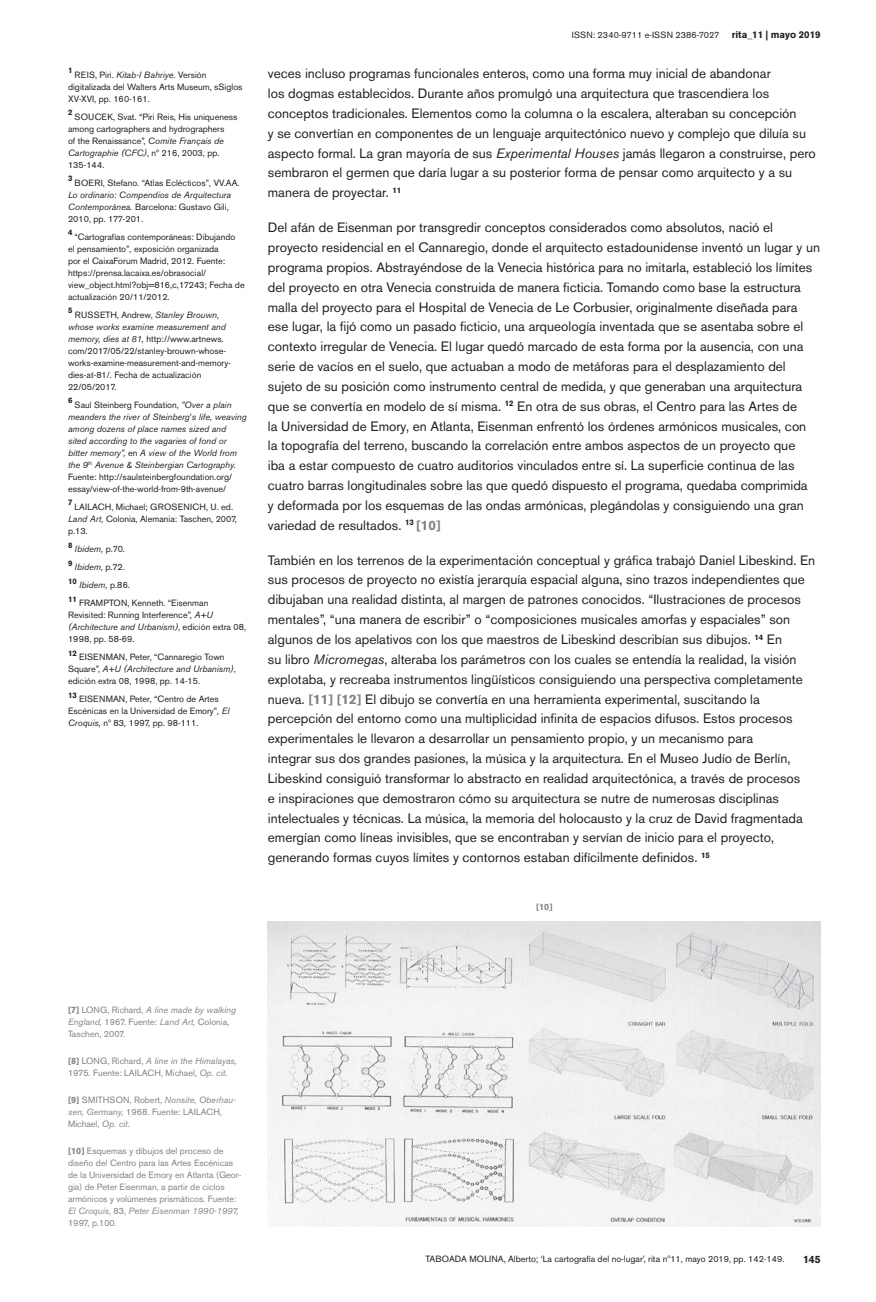
<style>
.page{position:relative;width:876px;height:1302px;background:#fff}
.page>*{position:absolute;margin:0;border:0;box-sizing:border-box;transform-origin:0 0}
.t1{font:13.5px/19.8px "Akzidenz Grotesk BE";color:#231f20}
.t2{font:700 10.5px "Akzidenz Grotesk BE";color:#231f20}
.t3{font:700 9.75px "Akzidenz Grotesk BE";color:#231f20}
.t4{font:9px/12px "Akzidenz Grotesk BE";color:#231f20}
.t5{font:9px/12px "Akzidenz Grotesk BE";color:#808285}
.t6{font:italic 9px/12px "Akzidenz Grotesk BE";color:#231f20}
.t7{font:9px "Akzidenz Grotesk BE";letter-spacing:.02em;color:#231f20}
.t8{font:700 9px "Akzidenz Grotesk BE";color:#808285}
.t9{font:700 7.8px "Akzidenz Grotesk BE";color:#231f20}
.s1{font-style:italic}
.s2{font-style:normal}
.s3{font-weight:700;color:#808285}
.s4{font-weight:700}
</style>
<div class="page">
<img style="left:268px;top:921px;width:553px;height:304px">
<p class="t9" style="left:68px;top:66px;width:6px">1</p>
<p class="t4" style="left:68px;top:69px;width:176px;text-indent:7px">REIS, Piri. <span class="s1">Kitab-I Bahriye.</span> Versión digitalizada del Walters Arts Museum, sSiglos<br>XV-XVI, pp. 160-161.</p>
<p class="t9" style="left:68px;top:108px;width:6px">2</p>
<p class="t4" style="left:68px;top:111px;width:171px;text-indent:7px">SOUCEK, Svat. “Piri Reis, His uniqueness among cartographers and hydrographers<br>of the Renaissance”, <span class="s1">Comite Français de Cartographie (CFC)</span>, nº 216, 2003, pp.<br>135-144.</p>
<p class="t9" style="left:68px;top:174px;width:6px">3</p>
<p class="t4" style="left:68px;top:177px;width:173px;text-indent:7px">BOERI, Stefano. “Atlas Eclécticos”<span class="s1">,</span> VV.AA.<br><span class="s1">Lo ordinario: Compendios de Arquitectura Contemporánea.</span> Barcelona: Gustavo Gili, 2010, pp. 177-201.</p>
<p class="t9" style="left:68px;top:228px;width:6px">4</p>
<p class="t4" style="left:68px;top:231px;width:178px;text-indent:7px">“Cartografías contemporáneas: Dibujando<br>el pensamiento”<span class="s1">,</span> exposición organizada<br>por el CaixaForum Madrid, 2012. Fuente: https://prensa.lacaixa.es/obrasocial/ view_object.html?obj=816,c,17243; Fecha de actualización 20/11/2012.</p>
<p class="t9" style="left:68px;top:306px;width:6px">5</p>
<p class="t4" style="left:68px;top:309px;width:164px;text-indent:7px">RUSSETH, Andrew, <span class="s1">Stanley Brouwn, whose works examine measurement and memory, dies at 81,</span> http://www.artnews. com/2017/05/22/stanley-brouwn-whose&shy;works-examine-measurement-and-memory&shy;dies-at-81/. Fecha de actualización 22/05/2017.</p>
<p class="t9" style="left:68px;top:396px;width:6px">6</p>
<p class="t6" style="left:68px;top:398px;width:180px;text-indent:7px"><span class="s2">Saul Steinberg Foundation,</span> ”Over a plain meanders the river of Steinberg<span class="s2">’</span>s life, weaving among dozens of place names sized and sited according to the vagaries of fond or bitter memory”, <span class="s2">en</span> A view of the World from the 9<sup>th</sup> Avenue &amp; Steinbergian Cartography.<br><span class="s2">Fuente: http://saulsteinbergfoundation.org/ essay/view-of-the-world-from-9th-avenue/</span></p>
<p class="t9" style="left:68px;top:498px;width:6px">7</p>
<p class="t4" style="left:68px;top:501px;width:170px;text-indent:7px">LAILACH, Michael; GROSENICH, U. ed.<br><span class="s1">Land Art,</span> Colonia, Alemania: Taschen, 2007, p.13.</p>
<p class="t9" style="left:68px;top:540px;width:6px">8</p>
<p class="t6" style="left:75px;top:542px;width:52px">Ibidem, <span class="s2">p.70.</span></p>
<p class="t9" style="left:68px;top:558px;width:6px">9</p>
<p class="t6" style="left:75px;top:560px;width:52px">Ibidem, <span class="s2">p.72.</span></p>
<p class="t9" style="left:68px;top:576px;width:10px">10</p>
<p class="t6" style="left:79px;top:578px;width:52px">Ibidem, <span class="s2">p.86.</span></p>
<p class="t9" style="left:68px;top:594px;width:10px">11</p>
<p class="t4" style="left:68px;top:597px;width:180px;text-indent:11px">FRAMPTON, Kenneth. “Eisenman Revisited: Running Interference”, <span class="s1">A+U (Architecture and Urbanism)</span>, edición extra 08, 1998, pp. 58-69.</p>
<p class="t9" style="left:68px;top:648px;width:10px">12</p>
<p class="t4" style="left:68px;top:651px;width:169px;text-indent:11px">EISENMAN, Peter, “Cannaregio Town<br>Square”, <span class="s1">A+U (Architecture and Urbanism)</span>, edición extra 08, 1998, pp. 14-15.</p>
<p class="t9" style="left:68px;top:690px;width:10px">13</p>
<p class="t4" style="left:68px;top:693px;width:163px;text-indent:11px">EISENMAN, Peter, “Centro de Artes<br>Escénicas en la Universidad de Emory”<span class="s1">, El<br>Croquis,</span> nº 83<span class="s1">,</span> 1997, pp. 98-111.</p>
<p class="t7" style="left:572px;top:29px;width:149px">ISSN: 2340-9711 e-ISSN 2386-7027</p>
<p class="t3" style="left:732px;top:29px;width:90px">rita_11 | mayo 2019</p>
<p class="t1" style="left:268px;top:64px;width:549px">veces incluso programas funcionales enteros, como una forma muy inicial de abandonar<br>los dogmas establecidos. Durante años promulgó una arquitectura que trascendiera los conceptos tradicionales. Elementos como la columna o la escalera, alteraban su concepción<br>y se convertían en componentes de un lenguaje arquitectónico nuevo y complejo que diluía su aspecto formal. La gran mayoría de sus <span class="s1">Experimental Houses</span> jamás llegaron a construirse, pero sembraron el germen que daría lugar a su posterior forma de pensar como arquitecto y a su manera de proyectar. <sup>11</sup></p>
<p class="t1" style="left:268px;top:217px;width:554px">Del afán de Eisenman por transgredir conceptos considerados como absolutos, nació el proyecto residencial en el Cannaregio, donde el arquitecto estadounidense inventó un lugar y un programa propios. Abstrayéndose de la Venecia histórica para no imitarla, estableció los límites del proyecto en otra Venecia construida de manera ficticia. Tomando como base la estructura malla del proyecto para el Hospital de Venecia de Le Corbusier, originalmente diseñada para ese lugar, la fijó como un pasado ficticio, una arqueología inventada que se asentaba sobre el contexto irregular de Venecia. El lugar quedó marcado de esta forma por la ausencia, con una serie de vacíos en el suelo, que actuaban a modo de metáforas para el desplazamiento del sujeto de su posición como instrumento central de medida, y que generaban una arquitectura que se convertía en modelo de sí misma. <sup>12</sup> En otra de sus obras, el Centro para las Artes de<br>la Universidad de Emory, en Atlanta, Eisenman enfrentó los órdenes armónicos musicales, con<br>la topografía del terreno, buscando la correlación entre ambos aspectos de un proyecto que<br>iba a estar compuesto de cuatro auditorios vinculados entre sí. La superficie continua de las cuatro barras longitudinales sobre las que quedó dispuesto el programa, quedaba comprimida<br>y deformada por los esquemas de las ondas armónicas, plegándolas y consiguiendo una gran variedad de resultados. <sup>13</sup> <span class="s3">[10]</span></p>
<p class="t1" style="left:268px;top:550px;width:549px">También en los terrenos de la experimentación conceptual y gráfica trabajó Daniel Libeskind. En sus procesos de proyecto no existía jerarquía espacial alguna, sino trazos independientes que dibujaban una realidad distinta, al margen de patrones conocidos. “Ilustraciones de procesos mentales”, “una manera de escribir” o “composiciones musicales amorfas y espaciales” son algunos de los apelativos con los que maestros de Libeskind describían sus dibujos. <sup>14</sup> En<br>su libro <span class="s1">Micromegas</span>, alteraba los parámetros con los cuales se entendía la realidad, la visión explotaba, y recreaba instrumentos lingüísticos consiguiendo una perspectiva completamente nueva. <span class="s3">[11] [12]</span> El dibujo se convertía en una herramienta experimental, suscitando la percepción del entorno como una multiplicidad infinita de espacios difusos. Estos procesos experimentales le llevaron a desarrollar un pensamiento propio, y un mecanismo para<br>integrar sus dos grandes pasiones, la música y la arquitectura. En el Museo Judío de Berlín, Libeskind consiguió transformar lo abstracto en realidad arquitectónica, a través de procesos<br>e inspiraciones que demostraron cómo su arquitectura se nutre de numerosas disciplinas intelectuales y técnicas. La música, la memoria del holocausto y la cruz de David fragmentada emergían como líneas invisibles, que se encontraban y servían de inicio para el proyecto, generando formas cuyos límites y contornos estaban difícilmente definidos. <sup>15</sup></p>
<p class="t8" style="left:536px;top:901px;width:18px">[10]</p>
<p class="t5" style="left:68px;top:1003px;width:170px"><span class="s4">[7]</span> LONG, Richard, <span class="s1">A line made by walking<br>England,</span> 1967. Fuente: <span class="s1">Land Art,</span> Colonia,<br>Taschen, 2007.</p>
<p class="t5" style="left:68px;top:1054px;width:170px"><span class="s4">[8]</span> LONG, Richard, <span class="s1">A line in the Himalayas,<br></span>1975. Fuente: LAILACH, Michael, <span class="s1">Op. cit</span>.</p>
<p class="t5" style="left:68px;top:1093px;width:169px"><span class="s4">[9]</span> SMITHSON, Robert, <span class="s1">Nonsite, Oberhau&shy;sen, Germany,</span> 1968. Fuente: LAILACH,<br>Michael, <span class="s1">Op. cit</span>.</p>
<p class="t5" style="left:68px;top:1144px;width:175px"><span class="s4">[10]</span> Esquemas y dibujos del proceso de diseño del Centro para las Artes Escénicas de la Universidad de Emory en Atlanta (Geor&shy;gia) de Peter Eisenman, a partir de ciclos armónicos y volúmenes prismáticos. Fuente:<br><span class="s1">El Croquis</span>, 83, <span class="s1">Peter Eisenman 1990-1997, </span>1997, p.100.</p>
<p class="t4" style="left:426px;top:1252px;width:360px">TABOADA MOLINA, Alberto; ‘La cartografía del no-lugar’, rita nº11, mayo 2019, pp. 142-149.</p>
<p class="t2" style="left:803px;top:1252px;width:19px">145</p>
</div>
